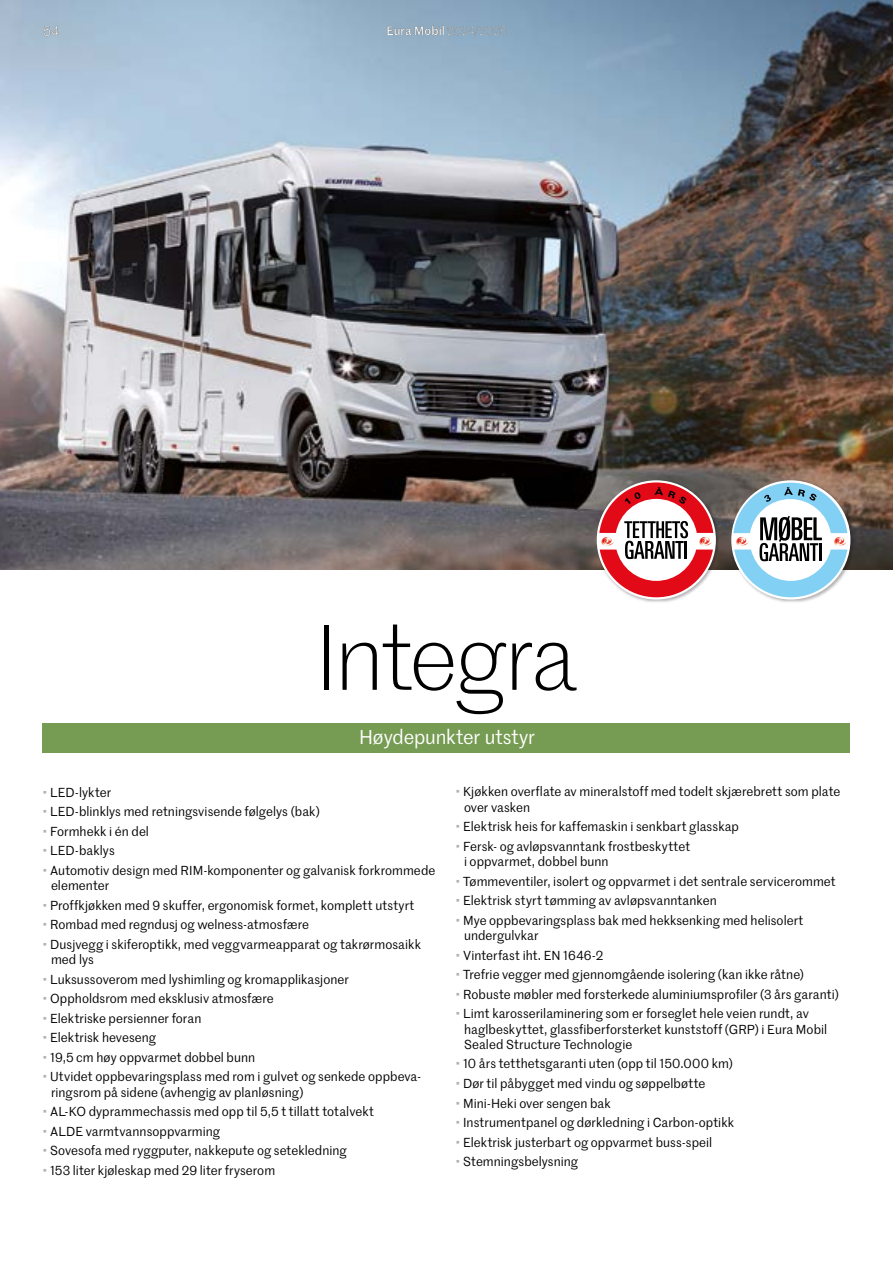
<style>
.page{position:relative;width:893px;height:1263px;background:#fff}
.page>*{position:absolute;margin:0;border:0;box-sizing:border-box;transform-origin:0 0}
.t1{font:300 90px "Marr Sans";letter-spacing:-.03em;color:#000}
.t2{font:19.5px "Marr Sans";letter-spacing:-.01em;color:#fff}
.t3{font:13.5px "Marr Sans";color:#fff}
.t4{font:12.75px/15.3px "Marr Sans";letter-spacing:.005em;color:#000}
.t5{font:500 12px "Marr Sans";letter-spacing:.01em;color:#fff}
.s1{font-weight:300}
.s2{color:#b3b2b2}
</style>
<div class="page">
<img style="left:0;top:0;width:893px;height:570px">
<div style="left:730px;top:479px;width:125px;height:125px;background:#000;opacity:.3"></div>
<div style="left:596px;top:479px;width:124px;height:125px;background:#000;opacity:.3"></div>
<div style="left:43px;top:723px;width:807px;height:30px;background:#769b52"></div>
<svg style="left:733px;top:483px;width:114px;height:114px"></svg>
<svg style="left:599px;top:482px;width:114px;height:115px"></svg>
<p class="t3" style="left:43px;top:22px;width:18px">54</p>
<p class="t5" style="left:386px;top:22px;width:122px">Eura Mobil <span class="s1">2024/2025</span></p>
<h1 class="t1" style="left:316px;top:595px;width:263px">Integra</h1>
<h2 class="t2" style="left:359px;top:723px;width:177px">Høydepunkter utstyr</h2>
<p class="t4" style="left:43px;top:784px;width:70px"><span class="s2">•</span> LED-lykter</p>
<p class="t4" style="left:43px;top:803px;width:279px"><span class="s2">•</span> LED-blinklys med retningsvisende følgelys (bak)</p>
<p class="t4" style="left:43px;top:823px;width:108px"><span class="s2">•</span> Formhekk i én del</p>
<p class="t4" style="left:43px;top:842px;width:74px"><span class="s2">•</span> LED-baklys</p>
<p class="t4" style="left:51px;top:862px;width:386px;text-indent:-9px"><span class="s2">•</span> Automotiv design med RIM-komponenter og galvanisk forkrommede elementer</p>
<p class="t4" style="left:43px;top:897px;width:373px"><span class="s2">•</span> Proffkjøkken med 9 skuffer, ergonomisk formet, komplett utstyrt</p>
<p class="t4" style="left:43px;top:916px;width:268px"><span class="s2">•</span> Rombad med regndusj og welness-atmosfære</p>
<p class="t4" style="left:51px;top:936px;width:372px;text-indent:-9px"><span class="s2">•</span> Dusjvegg i skiferoptikk, med veggvarmeapparat og takrørmosaikk med lys</p>
<p class="t4" style="left:43px;top:971px;width:308px"><span class="s2">•</span> Luksussoverom med lyshimling og kromapplikasjoner</p>
<p class="t4" style="left:43px;top:990px;width:233px"><span class="s2">•</span> Oppholdsrom med eksklusiv atmosfære</p>
<p class="t4" style="left:43px;top:1010px;width:160px"><span class="s2">•</span> Elektriske persienner foran</p>
<p class="t4" style="left:43px;top:1029px;width:115px"><span class="s2">•</span> Elektrisk heveseng</p>
<p class="t4" style="left:43px;top:1049px;width:214px"><span class="s2">•</span> 19,5 cm høy oppvarmet dobbel bunn</p>
<p class="t4" style="left:51px;top:1068px;width:371px;text-indent:-9px"><span class="s2">•</span> Utvidet oppbevaringsplass med rom i gulvet og senkede oppbeva&shy;ringsrom på sidene (avhengig av planløsning)</p>
<p class="t4" style="left:43px;top:1103px;width:333px"><span class="s2">•</span> AL-KO dyprammechassis med opp til 5,5 t tillatt totalvekt</p>
<p class="t4" style="left:43px;top:1123px;width:179px"><span class="s2">•</span> ALDE varmtvannsoppvarming</p>
<p class="t4" style="left:43px;top:1142px;width:306px"><span class="s2">•</span> Sovesofa med ryggputer, nakkepute og setekledning</p>
<p class="t4" style="left:43px;top:1162px;width:234px"><span class="s2">•</span> 153 liter kjøleskap med 29 liter fryserom</p>
<p class="t4" style="left:464px;top:784px;width:378px;text-indent:-9px"><span class="s2">•</span> Kjøkken overflate av mineralstoff med todelt skjærebrett som plate over vasken</p>
<p class="t4" style="left:455px;top:818px;width:285px"><span class="s2">•</span> Elektrisk heis for kaffemaskin i senkbart glasskap</p>
<p class="t4" style="left:464px;top:838px;width:228px;text-indent:-9px"><span class="s2">•</span> Fersk- og avløpsvanntank frostbeskyttet i oppvarmet, dobbel bunn</p>
<p class="t4" style="left:455px;top:873px;width:382px"><span class="s2">•</span> Tømmeventiler, isolert og oppvarmet i det sentrale servicerommet</p>
<p class="t4" style="left:455px;top:892px;width:263px"><span class="s2">•</span> Elektrisk styrt tømming av avløpsvanntanken</p>
<p class="t4" style="left:464px;top:912px;width:341px;text-indent:-9px"><span class="s2">•</span> Mye oppbevaringsplass bak med hekksenking med helisolert undergulvkar</p>
<p class="t4" style="left:455px;top:947px;width:149px"><span class="s2">•</span> Vinterfast iht. EN 1646-2</p>
<p class="t4" style="left:455px;top:966px;width:350px"><span class="s2">•</span> Trefrie vegger med gjennomgående isolering (kan ikke råtne)</p>
<p class="t4" style="left:455px;top:986px;width:385px"><span class="s2">•</span> Robuste møbler med forsterkede aluminiumsprofiler (3 års garanti)</p>
<p class="t4" style="left:464px;top:1005px;width:365px;text-indent:-9px"><span class="s2">•</span> Limt karosserilaminering som er forseglet hele veien rundt, av haglbeskyttet, glassfiberforsterket kunststoff (GRP) i Eura Mobil<br>Sealed Structure Technologie</p>
<p class="t4" style="left:455px;top:1056px;width:279px"><span class="s2">•</span> 10 års tetthetsgaranti uten (opp til 150.000 km)</p>
<p class="t4" style="left:455px;top:1075px;width:251px"><span class="s2">•</span> Dør til påbygget med vindu og søppelbøtte</p>
<p class="t4" style="left:455px;top:1095px;width:157px"><span class="s2">•</span> Mini-Heki over sengen bak</p>
<p class="t4" style="left:455px;top:1114px;width:280px"><span class="s2">•</span> Instrumentpanel og dørkledning i Carbon-optikk</p>
<p class="t4" style="left:455px;top:1134px;width:258px"><span class="s2">•</span> Elektrisk justerbart og oppvarmet buss-speil</p>
<p class="t4" style="left:455px;top:1153px;width:124px"><span class="s2">•</span> Stemningsbelysning</p>
</div>
